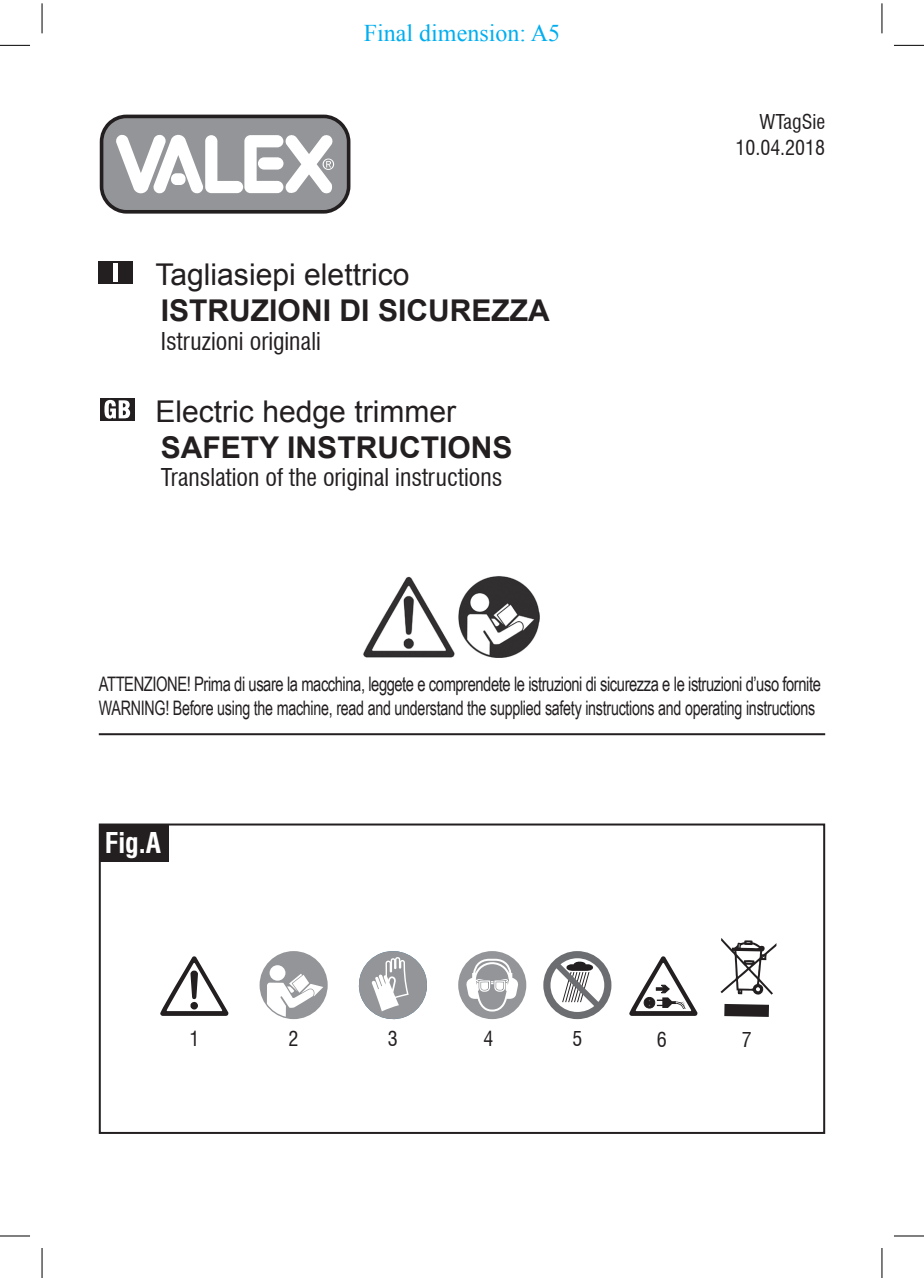
<style>
.page{position:relative;width:924px;height:1278px;background:#fff}
.page>*{position:absolute;margin:0;border:0;box-sizing:border-box;transform-origin:0 0}
.t1{font:30px "Arial";color:#231f20}
.t2{font:700 30px "Arial";color:#231f20}
.t3{font:700 condensed 28px "Swiss 721 BT";color:#fff}
.t4{font:condensed 24px "Swiss 721 BT";color:#231f20}
.t5{font:24px "Times New Roman";color:#00aeef}
.t6{font:20px/24px "Arial Narrow";letter-spacing:-.015em;color:#231f20;scale:.9 1}
.t7{font:condensed 20px/26px "Swiss 721 BT";color:#231f20;text-align:right}
</style>
<div class="page">
<svg style="left:100px;top:115px;width:250px;height:99px"></svg>
<svg style="left:720px;top:938px;width:56px;height:79px"></svg>
<hr style="left:99px;top:733px;width:725px;height:2px;background:#231f20">
<div style="left:99px;top:823px;width:725px;height:311px;border:2px solid #231f20"></div>
<div style="left:100px;top:824px;width:68px;height:37px;background:#231f20"></div>
<svg style="left:160px;top:956px;width:68px;height:60px"></svg>
<svg style="left:259px;top:951px;width:68px;height:68px"></svg>
<img style="left:363px;top:576px;width:176px;height:81px">
<div style="left:99px;top:261px;width:34px;height:23px;background:#231f20"></div>
<hr style="left:114px;top:263px;width:4px;height:18px;background:#fff">
<div style="left:100px;top:398px;width:34px;height:23px;background:#231f20"></div>
<svg style="left:104px;top:400px;width:26px;height:19px"></svg>
<svg style="left:359px;top:951px;width:68px;height:68px"></svg>
<svg style="left:458px;top:951px;width:68px;height:68px"></svg>
<svg style="left:629px;top:956px;width:68px;height:60px"></svg>
<svg style="left:543px;top:951px;width:68px;height:68px"></svg>
<hr style="left:0;top:45px;width:30px;height:1px;background:#000">
<hr style="left:893px;top:45px;width:30px;height:1px;background:#000">
<hr style="left:0;top:1236px;width:30px;height:1px;background:#000">
<hr style="left:893px;top:1236px;width:30px;height:1px;background:#000">
<hr style="left:42px;top:3px;width:1px;height:30px;background:#000">
<hr style="left:42px;top:1248px;width:1px;height:30px;background:#000">
<hr style="left:881px;top:3px;width:1px;height:30px;background:#000">
<hr style="left:881px;top:1248px;width:1px;height:30px;background:#000">
<p class="t5" style="left:364px;top:17px;width:198px">Final dimension: A5</p>
<h1 class="t1" style="left:155px;top:255px;width:255px">Tagliasiepi elettrico</h1>
<h1 class="t2" style="left:161px;top:290px;width:390px">ISTRUZIONI DI SICUREZZA</h1>
<p class="t4" style="left:161px;top:326px;width:161px">Istruzioni originali</p>
<h1 class="t1" style="left:155px;top:391px;width:302px">Electric hedge trimmer</h1>
<h1 class="t2" style="left:161px;top:427px;width:353px">SAFETY INSTRUCTIONS</h1>
<p class="t4" style="left:161px;top:463px;width:343px">Translation of the original instructions</p>
<p class="t7" style="left:735px;top:108px;width:91px">WTagSie<br>10.04.2018</p>
<p class="t6" style="left:99px;top:671px;width:803px">ATTENZIONE! Prima di usare la macchina, leggete e comprendete le istruzioni di sicurezza e le istruzioni d’uso fornite<br>WARNING! Before using the machine, read and understand the supplied safety instructions and operating instructions</p>
<h2 class="t3" style="left:105px;top:826px;width:58px">Fig.A</h2>
<p class="t7" style="left:189px;top:1026px;width:11px">1</p>
<p class="t7" style="left:288px;top:1026px;width:11px">2</p>
<p class="t7" style="left:388px;top:1026px;width:11px">3</p>
<p class="t7" style="left:483px;top:1026px;width:11px">4</p>
<p class="t7" style="left:572px;top:1026px;width:11px">5</p>
<p class="t7" style="left:656px;top:1026px;width:11px">6</p>
<p class="t7" style="left:741px;top:1026px;width:11px">7</p>
</div>
